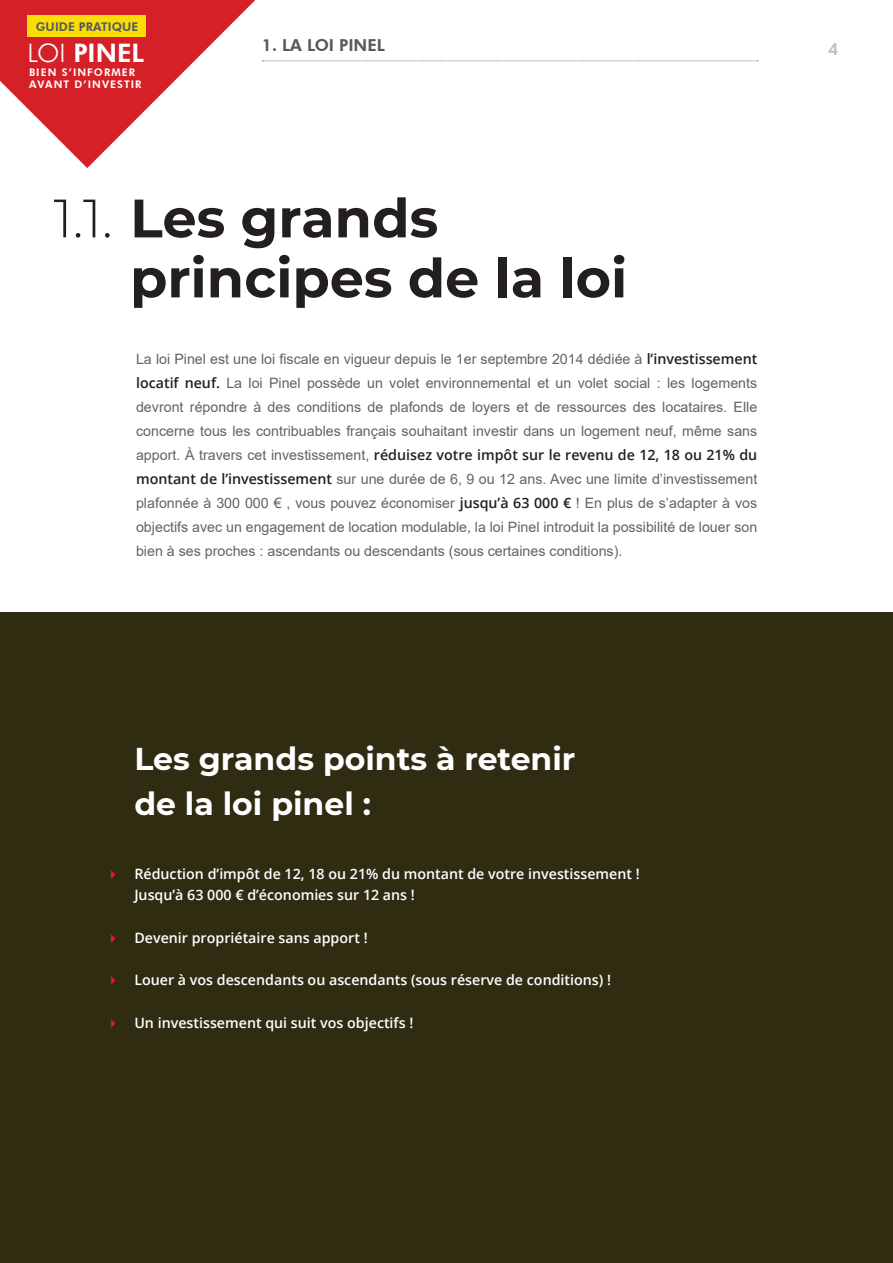
<style>
.page{position:relative;width:893px;height:1263px;background:#fff}
.page>*{position:absolute;margin:0;border:0;box-sizing:border-box;transform-origin:0 0}
.t1{font:700 54px/60px "Montserrat";color:#231f20}
.t2{font:700 31.5px/45px "Montserrat";color:#fff}
.t3{font:800 25.5px "Futura BT";color:#fff}
.t4{font:800 16.5px "Futura BT";color:#57585a}
.t5{font:800 16.5px "Futura BT";color:#bcbdc0}
.t6{font:14.25px/24px "Arial";color:#636366;text-align:justify}
.t7{font:600 14.25px/21px "Open Sans";color:#fff}
.t8{font:600 14.25px "Open Sans";color:#231f20}
.t9{font:800 12px "Futura BT";letter-spacing:.01em;color:#57585a}
.t10{font:800 10.5px/12px "Futura BT";letter-spacing:.1em;color:#fff}
.s1{font-weight:300}
.s2{font-family:"Open Sans";font-weight:600;color:#231f20}
.s3{font-family:"Arial";font-weight:400;color:#636366}
.s4{color:#d52027}
</style>
<div class="page">
<svg style="left:0;top:0;width:274px;height:168px;fill:#d52027"></svg>
<div style="left:28px;top:15px;width:118px;height:21px;background:#fadd06"></div>
<div style="left:0;top:612px;width:893px;height:651px;background:#2f2c12"></div>
<svg style="left:262px;top:61px;width:496px;height:1px"></svg>
<p class="t9" style="left:36px;top:20px;width:104px">GUIDE PRATIQUE</p>
<h3 class="t3" style="left:28px;top:37px;width:118px"><span class="s1">LOI</span> PINEL</h3>
<p class="t10" style="left:29px;top:66px;width:114px">BIEN S’INFORMER<br>AVANT D’INVESTIR</p>
<p class="t4" style="left:262px;top:35px;width:125px">1. LA LOI PINEL</p>
<p class="t5" style="left:828px;top:39px;width:12px">4</p>
<h1 class="t1" style="left:130px;top:185px;width:499px;text-indent:-77px"><span class="s1">1.1.</span> Les grands principes de la loi</h1>
<p class="t6" style="left:136px;top:347px;width:623px">La loi Pinel est une loi fiscale en vigueur depuis le 1er septembre 2014 dédiée à <span class="s2">l’investissement locatif neuf.</span> La loi Pinel possède un volet environnemental et un volet social : les logements devront répondre à des conditions de plafonds de loyers et de ressources des locataires. Elle concerne tous les contribuables français souhaitant investir dans un logement neuf, même sans</p>
<p class="t8" style="left:136px;top:445px;width:623px"><span class="s3">apport. À travers cet investissement,</span> réduisez votre impôt sur le revenu de 12, 18 ou 21% du</p>
<p class="t6" style="left:136px;top:467px;width:623px"><span class="s2">montant de l’investissement</span> sur une durée de 6, 9 ou 12 ans. Avec une limite d’investissement plafonnée à 300 000 € , vous pouvez économiser <span class="s2">jusqu’à 63 000 €</span> ! En plus de s’adapter à vos objectifs avec un engagement de location modulable, la loi Pinel introduit la possibilité de louer son bien à ses proches : ascendants ou descendants (sous certaines conditions).</p>
<h2 class="t2" style="left:134px;top:735px;width:442px">Les grands points à retenir de la loi pinel :</h2>
<p class="t7" style="left:134px;top:863px;width:507px;text-indent:-28px"><span class="s4">✔</span> Réduction d’impôt de 12, 18 ou 21% du montant de votre investissement !<br>Jusqu’à 63 000 € d’économies sur 12 ans !</p>
<p class="t7" style="left:106px;top:926px;width:263px"><span class="s4">✔</span> Devenir propriétaire sans apport !</p>
<p class="t7" style="left:106px;top:969px;width:507px"><span class="s4">✔</span> Louer à vos descendants ou ascendants (sous réserve de conditions) !</p>
<p class="t7" style="left:106px;top:1012px;width:309px"><span class="s4">✔</span> Un investissement qui suit vos objectifs !</p>
</div>
